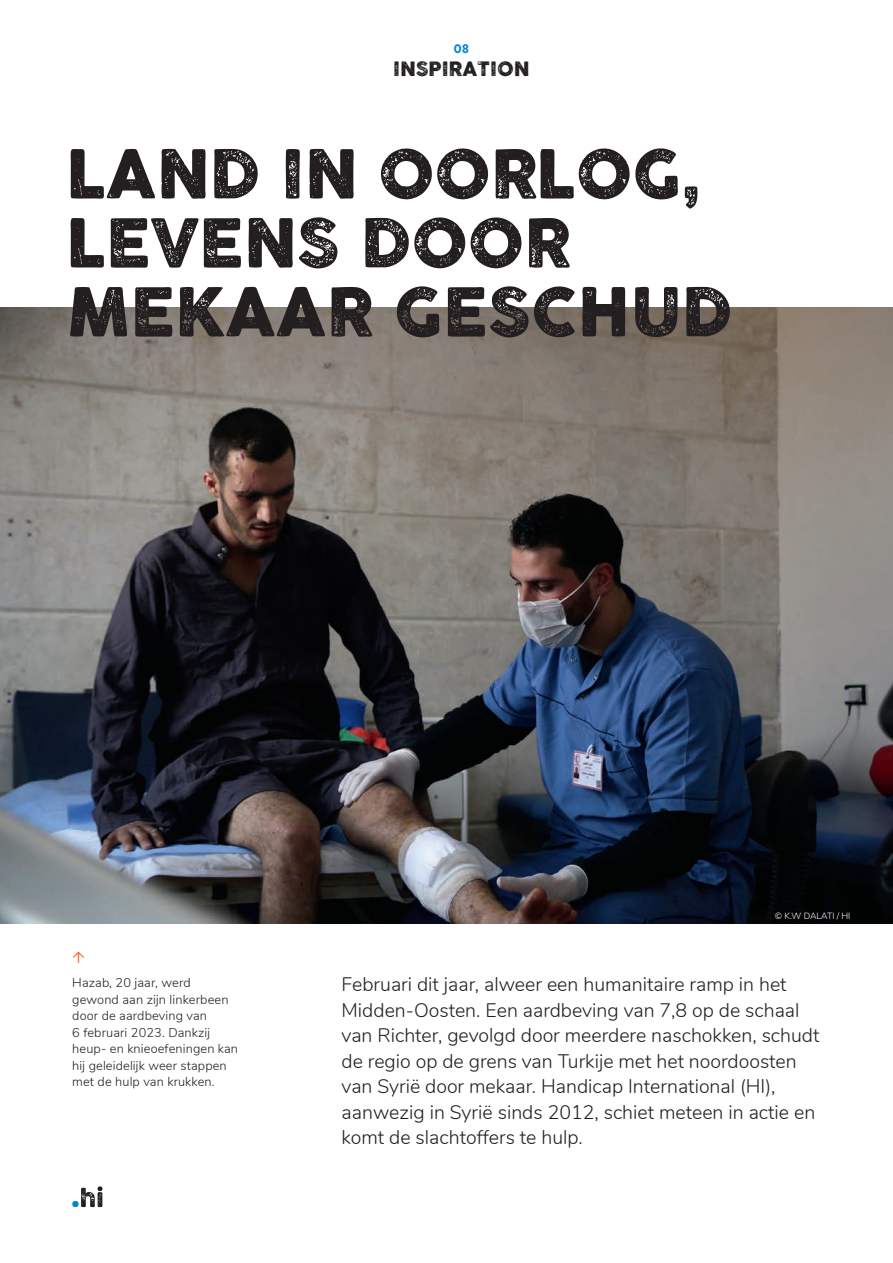
<style>
.page{position:relative;width:893px;height:1263px;background:#fff}
.page>*{position:absolute;margin:0;border:0;box-sizing:border-box;transform-origin:0 0}
.t1{font:66px/69px "COCOGOOSELETTERPRESS";color:#231f20}
.t2{font:300 19.5px/25.5px "Nunito";color:#231f20}
.t3{font:19.5px "COCOGOOSELETTERPRESS";color:#231f20}
.t4{font:300 12.75px/16.5px "Nunito";letter-spacing:.01em;color:#231f20}
.t5{font:700 12px "Brother 1816 Printed";color:#0088ce}
.t6{font:300 9px "Nunito";letter-spacing:-.01em;color:#fff}
</style>
<div class="page">
<svg style="left:72px;top:1186px;width:30px;height:21px"></svg>
<img style="left:0;top:307px;width:893px;height:616px">
<p class="t5" style="left:454px;top:40px;width:17px">08</p>
<p class="t3" style="left:393px;top:58px;width:138px">INSPIRATION</p>
<h1 class="t1" style="left:67px;top:141px;width:667px">LAND IN OORLOG,<br>LEVENS DOOR<br>MEKAAR GESCHUD</h1>
<p class="t6" style="left:775px;top:909px;width:77px">© K.W DALATI / HI</p>
<p class="t4" style="left:72px;top:974px;width:167px">Hazab, 20 jaar, werd gewond aan zijn linkerbeen door de aardbeving van<br>6 februari 2023. Dankzij heup- en knieoefeningen kan hij geleidelijk weer stappen met de hulp van krukken.</p>
<p class="t2" style="left:342px;top:971px;width:479px">Februari dit jaar, alweer een humanitaire ramp in het Midden-Oosten. Een aardbeving van 7,8 op de schaal van Richter, gevolgd door meerdere naschokken, schudt de regio op de grens van Turkije met het noordoosten van Syrië door mekaar. Handicap International (HI), aanwezig in Syrië sinds 2012, schiet meteen in actie en komt de slachtoffers te hulp.</p>
</div>
